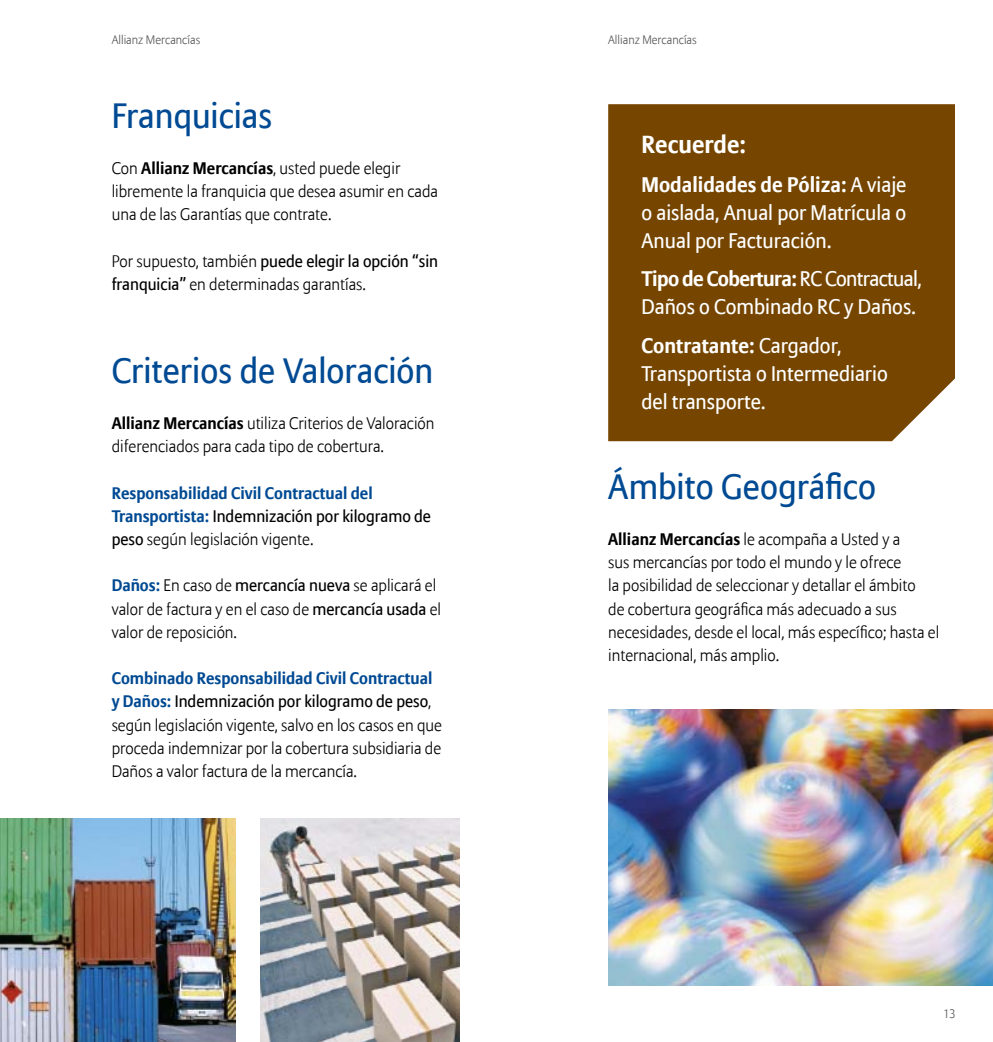
<style>
.page{position:relative;width:993px;height:1042px;background:#fff}
.page>*{position:absolute;margin:0;border:0;box-sizing:border-box;transform-origin:0 0}
.t1{font:35px "Allianz Sans";color:#004a93}
.t2{font:700 24.5px "Allianz Sans";color:#fff}
.t3{font:21px/28px "Allianz Sans";color:#fff}
.t4{font:300 16.62px/23.3px "Allianz Sans";color:#000}
.t5{font:700 16.62px/23.3px "Allianz Sans";color:#004a93}
.t6{font:300 12.25px "Allianz Sans";color:#565656}
.s1{font-weight:700}
.s2{font-weight:400}
.s3{font-weight:400;color:#000}
.s4{font-weight:300;color:#000}
.s5{font-weight:700;color:#004a93}
</style>
<div class="page">
<img style="left:260px;top:819px;width:199px;height:223px">
<img style="left:0;top:819px;width:236px;height:223px">
<img style="left:608px;top:709px;width:384px;height:276px">
<div style="left:608px;top:104px;width:346px;height:337px;background:#764600"></div>
<p class="t6" style="left:112px;top:33px;width:90px">Allianz Mercancías</p>
<p class="t6" style="left:608px;top:33px;width:90px">Allianz Mercancías</p>
<h1 class="t1" style="left:112px;top:94px;width:162px">Franquicias</h1>
<p class="t4" style="left:112px;top:157px;width:328px">Con <span class="s1">Allianz Mercancías</span>, usted puede elegir libremente la franquicia que desea asumir en cada una de las Garantías que contrate.</p>
<p class="t4" style="left:112px;top:250px;width:328px">Por supuesto, también <span class="s2">puede elegir la opción “sin franquicia”</span> en determinadas garantías.</p>
<h1 class="t1" style="left:112px;top:349px;width:323px">Criterios de Valoración</h1>
<p class="t4" style="left:112px;top:412px;width:324px"><span class="s1">Allianz Mercancías</span> utiliza Criterios de Valoración diferenciados para cada tipo de cobertura.</p>
<p class="t5" style="left:112px;top:482px;width:321px">Responsabilidad Civil Contractual del<br>Transportista: <span class="s3">Indemnización por kilogramo de peso</span> <span class="s4">según legislación vigente.</span></p>
<p class="t4" style="left:112px;top:575px;width:331px"><span class="s5">Daños:</span> En caso de <span class="s2">mercancía nueva</span> se aplicará el valor de factura y en el caso de <span class="s2">mercancía usada</span> el valor de reposición.</p>
<p class="t4" style="left:112px;top:667px;width:331px"><span class="s5">Combinado Responsabilidad Civil Contractual y Daños:</span> <span class="s2">Indemnización por kilogramo de peso</span>, según legislación vigente, salvo en los casos en que proceda indemnizar por la cobertura subsidiaria de Daños a valor factura de la mercancía.</p>
<h2 class="t2" style="left:641px;top:129px;width:106px">Recuerde:</h2>
<p class="t3" style="left:641px;top:171px;width:266px;text-align:justify"><span class="s1">Modalidades de Póliza:</span> A viaje o aislada, Anual por Matrícula o Anual por Facturación.</p>
<p class="t3" style="left:641px;top:266px;width:281px"><span class="s1">Tipo de Cobertura:</span> RC Contractual,<br>Daños o Combinado RC y Daños.</p>
<p class="t3" style="left:641px;top:332px;width:248px"><span class="s1">Contratante:</span> Cargador,<br>Transportista o Intermediario del transporte.</p>
<h1 class="t1" style="left:608px;top:465px;width:269px">Ámbito Geográfico</h1>
<p class="t4" style="left:608px;top:528px;width:332px"><span class="s1">Allianz Mercancías</span> le acompaña a Usted y a<br>sus mercancías por todo el mundo y le ofrece<br>la posibilidad de seleccionar y detallar el ámbito<br>de cobertura geográfica más adecuado a sus necesidades, desde el local, más específico; hasta el internacional, más amplio.</p>
<p class="t6" style="left:943px;top:1006px;width:14px">13</p>
</div>
